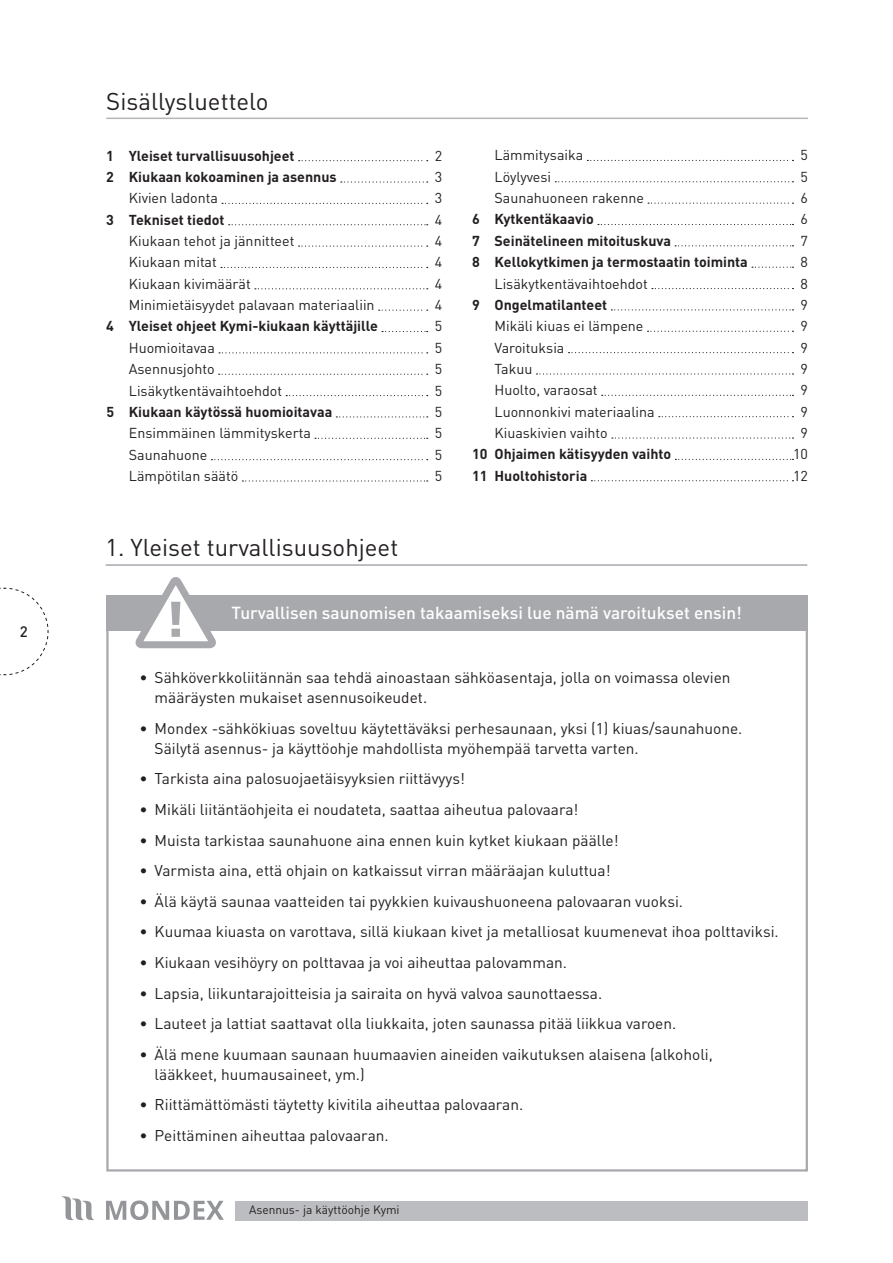
<style>
.page{position:relative;width:893px;height:1263px;background:#fff}
.page>*{position:absolute;margin:0;border:0;box-sizing:border-box;transform-origin:0 0}
.t1{font:24px "DIN";color:#231f20}
.t2{font:500 17.25px "DIN";color:#fff}
.t3{font:15.45px/20px "DIN";color:#231f20}
.t4{font:500 15px "DIN";color:#231f20}
.t5{font:14.25px "DIN";color:#231f20}
.t6{font:700 14.25px "DIN";color:#231f20}
.t7{font:12px "DIN";color:#231f20}
</style>
<div class="page">
<svg style="left:0;top:587px;width:49px;height:88px"></svg>
<div style="left:236px;top:1201px;width:572px;height:19px;background:#bcbdc0"></div>
<svg style="left:62px;top:1196px;width:32px;height:24px"></svg>
<svg style="left:106px;top:1200px;width:118px;height:20px"></svg>
<hr style="left:106px;top:118px;width:702px;height:1px;background:#b6b7bb">
<hr style="left:106px;top:564px;width:701px;height:2px;background:#a8a9ad">
<div style="left:106px;top:595px;width:702px;height:36px;background:#a8a9ad"></div>
<svg style="left:135px;top:577px;width:81px;height:72px"></svg>
<svg style="left:299px;top:160px;width:129px;height:1px"></svg>
<svg style="left:341px;top:181px;width:87px;height:2px"></svg>
<svg style="left:222px;top:203px;width:206px;height:1px"></svg>
<svg style="left:229px;top:224px;width:199px;height:1px"></svg>
<svg style="left:299px;top:246px;width:129px;height:1px"></svg>
<svg style="left:221px;top:267px;width:207px;height:1px"></svg>
<svg style="left:255px;top:288px;width:173px;height:1px"></svg>
<svg style="left:379px;top:310px;width:49px;height:1px"></svg>
<svg style="left:382px;top:331px;width:46px;height:1px"></svg>
<svg style="left:219px;top:352px;width:209px;height:1px"></svg>
<svg style="left:219px;top:374px;width:209px;height:1px"></svg>
<svg style="left:286px;top:395px;width:142px;height:1px"></svg>
<svg style="left:336px;top:416px;width:92px;height:1px"></svg>
<svg style="left:315px;top:438px;width:113px;height:1px"></svg>
<svg style="left:211px;top:459px;width:217px;height:1px"></svg>
<svg style="left:242px;top:480px;width:186px;height:2px"></svg>
<svg style="left:587px;top:160px;width:206px;height:1px"></svg>
<svg style="left:555px;top:181px;width:238px;height:1px"></svg>
<svg style="left:648px;top:203px;width:145px;height:1px"></svg>
<svg style="left:598px;top:224px;width:195px;height:1px"></svg>
<svg style="left:675px;top:245px;width:118px;height:1px"></svg>
<svg style="left:752px;top:267px;width:41px;height:1px"></svg>
<svg style="left:652px;top:288px;width:141px;height:1px"></svg>
<svg style="left:611px;top:309px;width:182px;height:1px"></svg>
<svg style="left:648px;top:331px;width:145px;height:1px"></svg>
<svg style="left:568px;top:352px;width:225px;height:1px"></svg>
<svg style="left:536px;top:373px;width:257px;height:1px"></svg>
<svg style="left:602px;top:395px;width:191px;height:1px"></svg>
<svg style="left:659px;top:416px;width:134px;height:1px"></svg>
<svg style="left:612px;top:437px;width:181px;height:2px"></svg>
<svg style="left:675px;top:459px;width:118px;height:1px"></svg>
<svg style="left:591px;top:480px;width:202px;height:1px"></svg>
<p class="t4" style="left:20px;top:621px;width:9px">2</p>
<h1 class="t1" style="left:106px;top:86px;width:164px">Sisällysluettelo</h1>
<p class="t6" style="left:106px;top:146px;width:190px">1 Yleiset turvallisuusohjeet</p>
<p class="t5" style="left:435px;top:147px;width:9px">2</p>
<p class="t6" style="left:106px;top:168px;width:232px">2 Kiukaan kokoaminen ja asennus</p>
<p class="t5" style="left:435px;top:168px;width:9px">3</p>
<p class="t5" style="left:129px;top:189px;width:91px">Kivien ladonta</p>
<p class="t5" style="left:435px;top:189px;width:9px">3</p>
<p class="t6" style="left:106px;top:210px;width:120px">3 Tekniset tiedot</p>
<p class="t5" style="left:435px;top:211px;width:9px">4</p>
<p class="t5" style="left:129px;top:232px;width:167px">Kiukaan tehot ja jännitteet</p>
<p class="t5" style="left:435px;top:232px;width:9px">4</p>
<p class="t5" style="left:129px;top:253px;width:90px">Kiukaan mitat</p>
<p class="t5" style="left:435px;top:253px;width:9px">4</p>
<p class="t5" style="left:129px;top:275px;width:124px">Kiukaan kivimäärät</p>
<p class="t5" style="left:435px;top:275px;width:9px">4</p>
<p class="t5" style="left:129px;top:296px;width:247px">Minimietäisyydet palavaan materiaaliin</p>
<p class="t5" style="left:435px;top:296px;width:9px">4</p>
<p class="t6" style="left:106px;top:317px;width:273px">4 Yleiset ohjeet Kymi-kiukaan käyttäjille</p>
<p class="t5" style="left:435px;top:317px;width:9px">5</p>
<p class="t5" style="left:129px;top:339px;width:88px">Huomioitavaa</p>
<p class="t5" style="left:435px;top:339px;width:9px">5</p>
<p class="t5" style="left:129px;top:360px;width:87px">Asennusjohto</p>
<p class="t5" style="left:435px;top:360px;width:9px">5</p>
<p class="t5" style="left:129px;top:381px;width:155px">Lisäkytkentävaihtoehdot</p>
<p class="t5" style="left:435px;top:381px;width:9px">5</p>
<p class="t6" style="left:106px;top:402px;width:227px">5 Kiukaan käytössä huomioitavaa</p>
<p class="t5" style="left:435px;top:403px;width:9px">5</p>
<p class="t5" style="left:129px;top:424px;width:184px">Ensimmäinen lämmityskerta</p>
<p class="t5" style="left:435px;top:424px;width:9px">5</p>
<p class="t5" style="left:129px;top:445px;width:80px">Saunahuone</p>
<p class="t5" style="left:435px;top:445px;width:9px">5</p>
<p class="t5" style="left:129px;top:467px;width:111px">Lämpötilan säätö</p>
<p class="t5" style="left:435px;top:467px;width:9px">5</p>
<h1 class="t1" style="left:106px;top:533px;width:294px">1. Yleiset turvallisuusohjeet</h1>
<p class="t5" style="left:494px;top:146px;width:90px">Lämmitysaika</p>
<p class="t5" style="left:801px;top:146px;width:9px">5</p>
<p class="t5" style="left:494px;top:168px;width:58px">Löylyvesi</p>
<p class="t5" style="left:801px;top:168px;width:9px">5</p>
<p class="t5" style="left:494px;top:189px;width:151px">Saunahuoneen rakenne</p>
<p class="t5" style="left:801px;top:189px;width:9px">6</p>
<p class="t6" style="left:472px;top:210px;width:123px">6 Kytkentäkaavio</p>
<p class="t5" style="left:801px;top:210px;width:9px">6</p>
<p class="t6" style="left:472px;top:231px;width:200px">7 Seinätelineen mitoituskuva</p>
<p class="t5" style="left:801px;top:232px;width:9px">7</p>
<p class="t6" style="left:472px;top:253px;width:277px">8 Kellokytkimen ja termostaatin toiminta</p>
<p class="t5" style="left:801px;top:253px;width:9px">8</p>
<p class="t5" style="left:494px;top:274px;width:155px">Lisäkytkentävaihtoehdot</p>
<p class="t5" style="left:801px;top:274px;width:9px">8</p>
<p class="t6" style="left:472px;top:295px;width:137px">9 Ongelmatilanteet</p>
<p class="t5" style="left:801px;top:296px;width:9px">9</p>
<p class="t5" style="left:494px;top:317px;width:150px">Mikäli kiuas ei lämpene</p>
<p class="t5" style="left:801px;top:317px;width:9px">9</p>
<p class="t5" style="left:494px;top:338px;width:71px">Varoituksia</p>
<p class="t5" style="left:801px;top:338px;width:9px">9</p>
<p class="t5" style="left:494px;top:360px;width:39px">Takuu</p>
<p class="t5" style="left:801px;top:360px;width:9px">9</p>
<p class="t5" style="left:494px;top:381px;width:105px">Huolto, varaosat</p>
<p class="t5" style="left:801px;top:381px;width:9px">9</p>
<p class="t5" style="left:494px;top:403px;width:162px">Luonnonkivi materiaalina</p>
<p class="t5" style="left:801px;top:403px;width:9px">9</p>
<p class="t5" style="left:494px;top:424px;width:115px">Kiuaskivien vaihto</p>
<p class="t5" style="left:801px;top:424px;width:9px">9</p>
<p class="t6" style="left:472px;top:445px;width:201px">10 Ohjaimen kätisyyden vaihto</p>
<p class="t5" style="left:793px;top:445px;width:16px">10</p>
<p class="t6" style="left:472px;top:466px;width:117px">11 H uoltohistoria</p>
<p class="t5" style="left:793px;top:467px;width:16px">12</p>
<p class="t2" style="left:231px;top:602px;width:512px">Turvallisen saunomisen takaamiseksi lue nämä varoitukset ensin!</p>
<p class="t3" style="left:155px;top:667px;width:577px;text-indent:-15px">• Sähköverkkoliitännän saa tehdä ainoastaan sähköasentaja, jolla on voimassa olevien määräysten mukaiset asennusoikeudet.</p>
<p class="t3" style="left:155px;top:718px;width:589px;text-indent:-15px">• Mondex -sähkökiuas soveltuu käytettäväksi perhesaunaan, yksi (1) kiuas/saunahuone.<br>Säilytä asennus- ja käyttöohje mahdollista myöhempää tarvetta varten.</p>
<p class="t3" style="left:140px;top:769px;width:327px">• Tarkista aina palosuojaetäisyyksien riittävyys!</p>
<p class="t3" style="left:140px;top:799px;width:440px">• Mikäli liitäntäohjeita ei noudateta, saattaa aiheutua palovaara!</p>
<p class="t3" style="left:140px;top:830px;width:480px">• Muista tarkistaa saunahuone aina ennen kuin kytket kiukaan päälle!</p>
<p class="t3" style="left:140px;top:860px;width:472px">• Varmista aina, että ohjain on katkaissut virran määräajan kuluttua!</p>
<p class="t3" style="left:140px;top:891px;width:545px">• Älä käytä saunaa vaatteiden tai pyykkien kuivaushuoneena palovaaran vuoksi.</p>
<p class="t3" style="left:140px;top:921px;width:641px">• Kuumaa kiuasta on varottava, sillä kiukaan kivet ja metalliosat kuumenevat ihoa polttaviksi.</p>
<p class="t3" style="left:140px;top:952px;width:429px">• Kiukaan vesihöyry on polttavaa ja voi aiheuttaa palovamman.</p>
<p class="t3" style="left:140px;top:983px;width:464px">• Lapsia, liikuntarajoitteisia ja sairaita on hyvä valvoa saunottaessa.</p>
<p class="t3" style="left:140px;top:1013px;width:538px">• Lauteet ja lattiat saattavat olla liukkaita, joten saunassa pitää liikkua varoen.</p>
<p class="t3" style="left:155px;top:1044px;width:560px;text-indent:-15px">• Älä mene kuumaan saunaan huumaavien aineiden vaikutuksen alaisena (alkoholi, lääkkeet, huumausaineet, ym.)</p>
<p class="t3" style="left:140px;top:1094px;width:385px">• Riittämättömästi täytetty kivitila aiheuttaa palovaaran.</p>
<p class="t3" style="left:140px;top:1125px;width:250px">• Peittäminen aiheuttaa palovaaran.</p>
<p class="t7" style="left:249px;top:1202px;width:152px">Asennus- ja käyttöohje Kymi</p>
</div>
